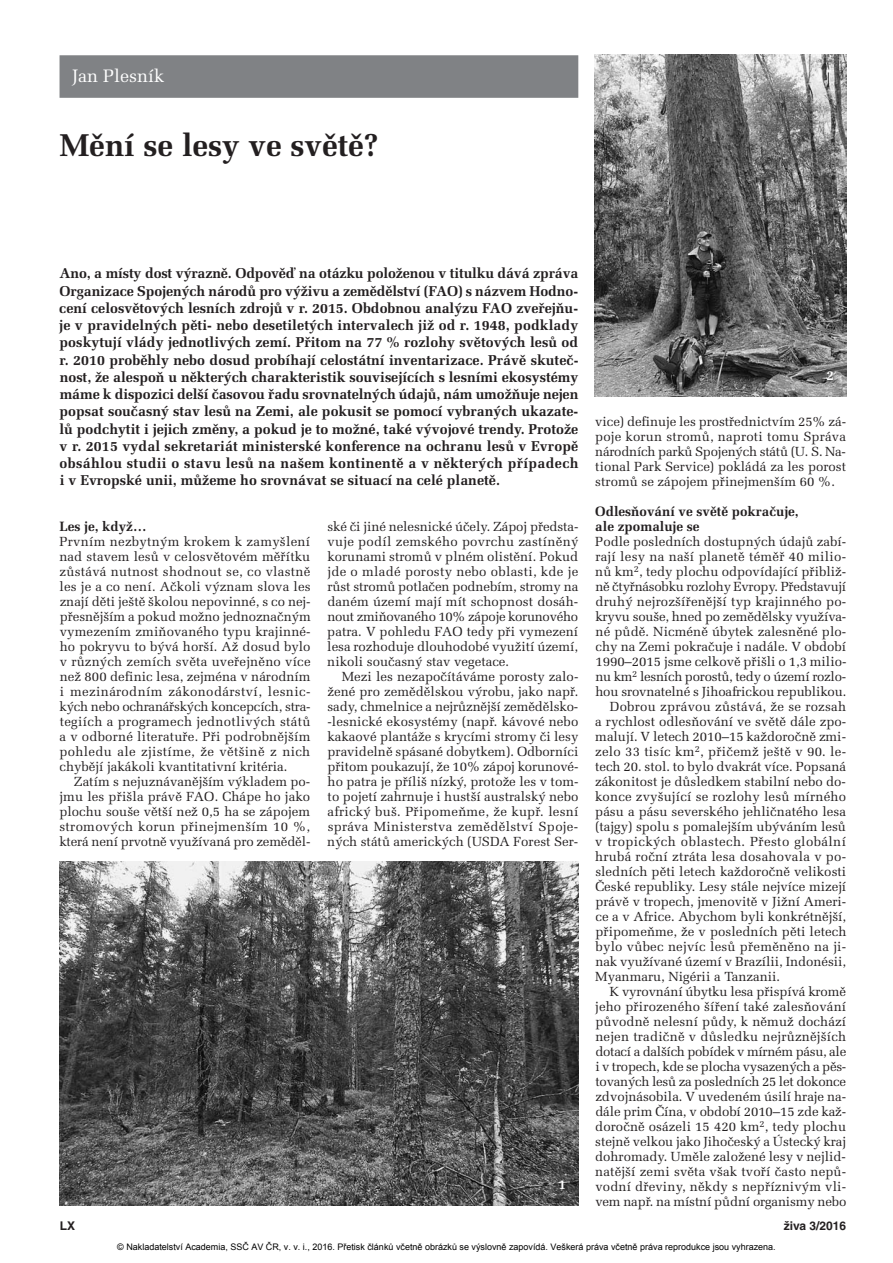
<style>
.page{position:relative;width:893px;height:1263px;background:#fff}
.page>*{position:absolute;margin:0;border:0;box-sizing:border-box;transform-origin:0 0}
.t1{font:700 31.5px "Melior CE";color:#231f20}
.t2{font:18px "Melior CE";color:#fff}
.t3{font:700 14.25px/17.2px "Melior CE";color:#231f20;text-align:justify}
.t4{font:700 13.5px/15px "Melior CE";color:#231f20}
.t5{font:700 13.5px "Melior CE";color:#fff}
.t6{font:13.2px/15px "Melior CE";color:#231f20;text-align:justify}
.t7{font:13.2px "Melior CE";letter-spacing:-.02em;color:#231f20}
.t8{font:13.2px "Melior CE";letter-spacing:.02em;color:#231f20}
.t9{font:13.2px "Melior CE";letter-spacing:.03em;color:#231f20}
.t10{font:700 12px "Helvetica CE";color:#231f20}
.t11{font:9px "Arial";color:#000}
</style>
<div class="page">
<div style="left:60px;top:55px;width:518px;height:43px;background:#808285"></div>
<img style="left:60px;top:861px;width:518px;height:344px">
<img style="left:595px;top:54px;width:252px;height:343px">
<h2 class="t2" style="left:72px;top:70px;width:93px">Jan Plesník</h2>
<h1 class="t1" style="left:60px;top:134px;width:320px">Mění se lesy ve světě?</h1>
<p class="t3" style="left:59px;top:266px;width:521px">Ano, a místy dost výrazně. Odpověď na otázku položenou v titulku dává zpráva Organizace Spojených národů pro výživu a zemědělství (FAO) s názvem Hodno - cení celosvětových lesních zdrojů v r. 2015. Obdobnou analýzu FAO zveřejňu&shy;je v pravidelných pěti- nebo desetiletých intervalech již od r. 1948, podklady poskytují vlády jednotlivých zemí. Přitom na 77 % rozlohy světových lesů od r. 2010 proběhly nebo dosud probíhají celostátní inventarizace. Právě skuteč&shy;nost, že alespoň u některých charakteristik souvisejících s lesními ekosystémy máme k dispozici delší časovou řadu srovnatelných údajů, nám umožňuje nejen popsat současný stav lesů na Zemi, ale pokusit se pomocí vybraných ukazate&shy;lů podchytit i jejich změny, a pokud je to možné, také vývojové trendy. Protože v r. 2015 vydal sekretariát ministerské konference na ochranu lesů v Evropě obsáhlou studii o stavu lesů na našem kontinentě a v některých případech i v Evropské unii, můžeme ho srovnávat se situací na celé planetě.</p>
<p class="t4" style="left:60px;top:521px;width:89px">Les je, když…</p>
<p class="t6" style="left:59px;top:536px;width:253px">Prvním nezbytným krokem k zamyšlení nad stavem lesů v celosvětovém měřítku zůstává nutnost shodnout se, co vlastně les je a co není. Ačkoli význam slova les znají děti ještě školou nepovinné, s co nej&shy;přesnějším a pokud možno jednoznačným vymezením zmiňovaného typu krajinné&shy;ho pokryvu to bývá horší. Až dosud bylo v různých zemích světa uveřejněno více než 800 definic lesa, zejména v národním i mezinárodním zákonodárství, lesnic - kých nebo ochranářských koncepcích, stra - tegiích a programech jednotlivých států a v odborné literatuře. Při podrobnějším pohledu ale zjistíme, že většině z nich chybějí jakákoli kvantitativní kritéria.</p>
<p class="t6" style="left:59px;top:776px;width:253px;text-indent:15px">Zatím s nejuznávanějším výkladem po - jmu les přišla právě FAO. Chápe ho jako plochu souše větší než 0,5 ha se zápojem stromových korun přinejmenším 10 %, která není prvotně využívaná pro zeměděl -</p>
<p class="t6" style="left:327px;top:521px;width:253px">ské či jiné nelesnické účely. Zápoj předsta - vuje podíl zemského povrchu zastíněný korunami stromů v plném olistění. Pokud jde o mladé porosty nebo oblasti, kde je růst stromů potlačen podnebím, stromy na daném území mají mít schopnost dosáh&shy;nout zmiňovaného 10% zápoje korunového patra. V pohledu FAO tedy při vymezení lesa rozhoduje dlouhodobé využití území, nikoli současný stav vegetace.</p>
<p class="t6" style="left:327px;top:671px;width:253px;text-indent:14px">Mezi les nezapočítáváme porosty zalo&shy;žené pro zemědělskou výrobu, jako např. sady, chmelnice a nejrůznější zemědělsko--lesnické ekosystémy (např. kávové nebo kakaové plantáže s krycími stromy či lesy pravidelně spásané dobytkem). Odborníci přitom poukazují, že 10% zápoj korunové - ho patra je příliš nízký, protože les v tom&shy;to pojetí zahrnuje i hustší australský nebo africký buš. Připomeňme, že kupř. lesní správa Ministerstva zemědělství Spoje&shy;ných států amerických (USDA Forest Ser -</p>
<p class="t5" style="left:559px;top:1180px;width:9px">1</p>
<p class="t5" style="left:826px;top:371px;width:9px">2</p>
<p class="t6" style="left:595px;top:416px;width:252px">vice) definuje les prostřednictvím 25% zá - poje korun stromů, naproti tomu Správa národních parků Spojených států (U. S. Na - tional Park Service) pokládá za les porost stromů se zápojem přinejmenším 60 %.</p>
<p class="t4" style="left:595px;top:506px;width:205px">Odlesňování ve světě pokračuje, ale zpomaluje se</p>
<p class="t6" style="left:595px;top:536px;width:252px">Podle posledních dostupných údajů zabí-</p>
<p class="t8" style="left:595px;top:552px;width:252px">rají lesy na naší planetě téměř 40 milio-</p>
<p class="t6" style="left:595px;top:566px;width:252px">nů km<sup>2</sup>, tedy plochu odpovídající přibliž-</p>
<p class="t7" style="left:595px;top:582px;width:252px">ně čtyřnásobku rozlohy Evropy. Představují</p>
<p class="t6" style="left:595px;top:596px;width:252px">druhý nejrozšířenější typ krajinného po -</p>
<p class="t6" style="left:595px;top:611px;width:252px">kryvu souše, hned po zemědělsky využíva -</p>
<p class="t6" style="left:595px;top:626px;width:252px">né půdě. Nicméně úbytek zalesněné plo-</p>
<p class="t6" style="left:595px;top:641px;width:252px">chy na Zemi pokračuje i nadále. V období</p>
<p class="t6" style="left:595px;top:656px;width:252px">1990–2015 jsme celkově přišli o 1,3 milio -</p>
<p class="t7" style="left:595px;top:672px;width:252px">nu km<sup>2</sup> lesních porostů, tedy o území rozlo -</p>
<p class="t6" style="left:595px;top:686px;width:253px">hou srovnatelné s Jihoafrickou republikou.</p>
<p class="t8" style="left:610px;top:702px;width:238px">Dobrou zprávou zůstává, že se rozsah</p>
<p class="t6" style="left:595px;top:716px;width:252px">a rychlost odlesňování ve světě dále zpo-</p>
<p class="t6" style="left:595px;top:731px;width:252px">malují. V letech 2010–15 každoročně zmi-</p>
<p class="t6" style="left:595px;top:746px;width:252px">zelo 33 tisíc km<sup>2</sup>, přičemž ještě v 90. le -</p>
<p class="t6" style="left:595px;top:761px;width:252px">tech 20. stol. to bylo dvakrát více. Popsaná</p>
<p class="t6" style="left:595px;top:776px;width:252px">zákonitost je důsledkem stabilní nebo do -</p>
<p class="t6" style="left:595px;top:791px;width:252px">konce zvyšující se rozlohy lesů mírného</p>
<p class="t6" style="left:595px;top:806px;width:252px">pásu a pásu severského jehličnatého lesa</p>
<p class="t6" style="left:595px;top:821px;width:252px">(tajgy) spolu s pomalejším ubýváním lesů</p>
<p class="t9" style="left:595px;top:837px;width:252px">v tropických oblastech. Přesto globální</p>
<p class="t6" style="left:595px;top:851px;width:253px">hrubá roční ztráta lesa dosahovala v po -</p>
<p class="t6" style="left:595px;top:866px;width:253px">sledních pěti letech každoročně velikosti</p>
<p class="t6" style="left:595px;top:881px;width:252px">České republiky. Lesy stále nejvíce mizejí</p>
<p class="t6" style="left:595px;top:896px;width:252px">právě v tropech, jmenovitě v Jižní Ameri-</p>
<p class="t6" style="left:595px;top:911px;width:252px">ce a v Africe. Abychom byli konkrétnější,</p>
<p class="t6" style="left:595px;top:926px;width:252px">připomeňme, že v posledních pěti letech</p>
<p class="t6" style="left:596px;top:941px;width:252px">bylo vůbec nejvíc lesů přeměněno na ji -</p>
<p class="t6" style="left:595px;top:956px;width:252px">nak využívané území v Brazílii, Indonésii,</p>
<p class="t6" style="left:595px;top:971px;width:187px">Myanmaru, Nigérii a Tanzanii.</p>
<p class="t6" style="left:610px;top:986px;width:238px">K vyrovnání úbytku lesa přispívá kromě</p>
<p class="t6" style="left:595px;top:1001px;width:253px">jeho přirozeného šíření také zalesňování</p>
<p class="t6" style="left:595px;top:1016px;width:252px">původně nelesní půdy, k němuž dochází</p>
<p class="t6" style="left:595px;top:1031px;width:252px">nejen tradičně v důsledku nejrůznějších</p>
<p class="t7" style="left:595px;top:1047px;width:252px">dotací a dalších pobídek v mírném pásu, ale</p>
<p class="t7" style="left:595px;top:1062px;width:252px">i v tropech, kde se plocha vysazených a pěs -</p>
<p class="t7" style="left:595px;top:1077px;width:252px">tovaných lesů za posledních 25 let dokonce</p>
<p class="t6" style="left:595px;top:1091px;width:252px">zdvojnásobila. V uvedeném úsilí hraje na -</p>
<p class="t6" style="left:595px;top:1106px;width:252px">dále prim Čína, v období 2010–15 zde kaž-</p>
<p class="t6" style="left:595px;top:1121px;width:252px">doročně osázeli 15 420 km<sup>2</sup>, tedy plochu</p>
<p class="t6" style="left:595px;top:1136px;width:252px">stejně velkou jako Jihočeský a Ústecký kraj</p>
<p class="t6" style="left:595px;top:1151px;width:252px">dohromady. Uměle založené lesy v nejlid-</p>
<p class="t6" style="left:595px;top:1166px;width:253px">natější zemi světa však tvoří často nepů-</p>
<p class="t6" style="left:595px;top:1181px;width:252px">vodní dřeviny, někdy s nepříznivým vli-</p>
<p class="t6" style="left:595px;top:1196px;width:253px">vem např. na místní půdní organismy nebo</p>
<p class="t10" style="left:60px;top:1221px;width:17px">LX</p>
<p class="t10" style="left:784px;top:1221px;width:64px">živa 3/2016</p>
<p class="t11" style="left:117px;top:1241px;width:660px">© Nakladatelství Academia, SSČ AV ČR, v. v. i., 2016. Přetisk článků včetně obrázků se výslovně zapovídá. Veškerá práva včetně práva reprodukce jsou vyhrazena.</p>
</div>
